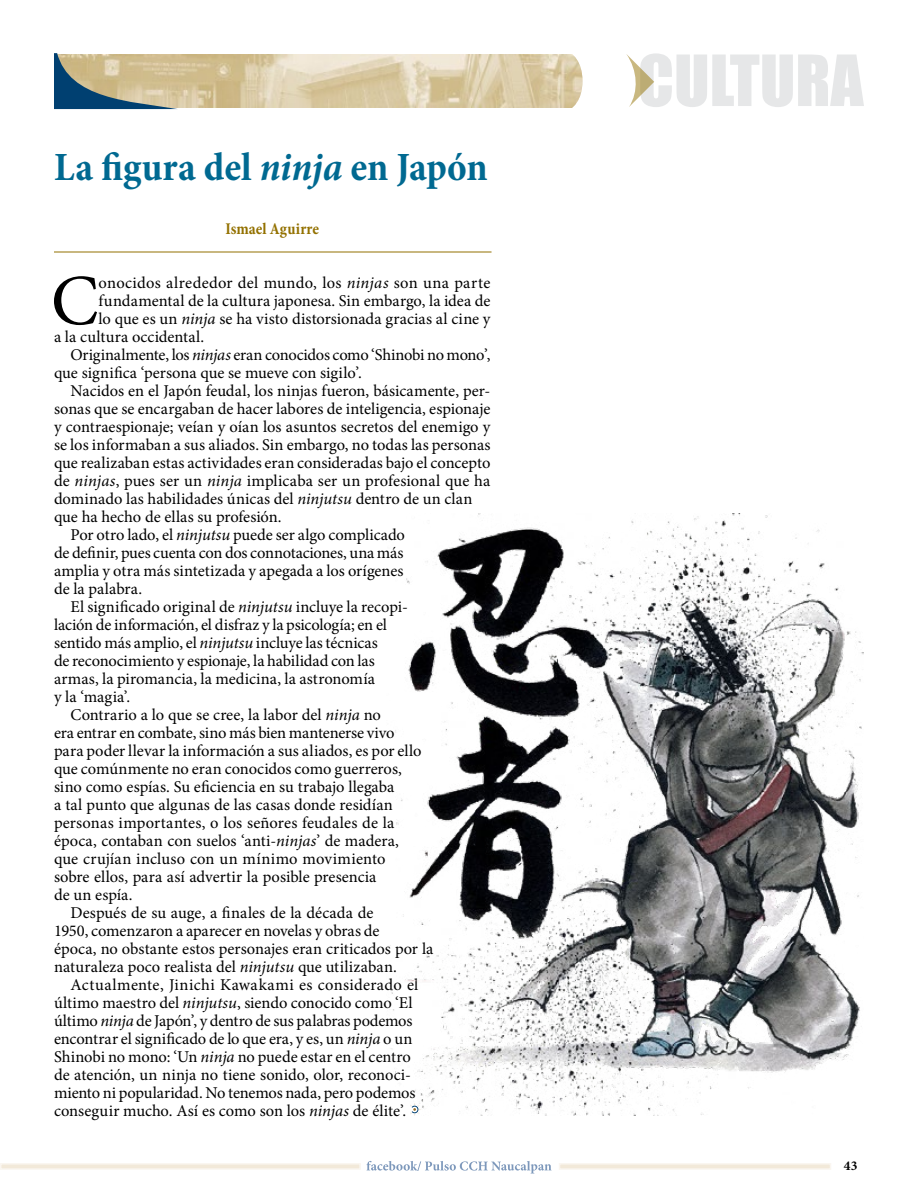
<style>
.page{position:relative;width:918px;height:1188px;background:#fff}
.page>*{position:absolute;margin:0;border:0;box-sizing:border-box;transform-origin:0 0}
.t1{font:71.85px "Minion Pro";color:#000}
.t2{font:700 condensed 40.5px "Minion Pro";color:#006991}
.t3{font:16.5px "Minion Pro";color:#000}
.t4{font:700 condensed 16.5px "Minion Pro";color:#937100;scale:.96 1}
.t5{font:700 13.5px "Minion Pro";color:#000}
.s1{font-style:italic}
</style>
<div class="page">
<svg style="left:626px;top:53px;width:238px;height:54px"></svg>
<img style="left:389px;top:514px;width:475px;height:602px">
<hr style="left:54px;top:252px;width:438px;height:1px;background:#937100">
<svg style="left:559px;top:1163px;width:272px;height:7px"></svg>
<svg style="left:366px;top:1161px;width:186px;height:12px"></svg>
<svg style="left:0;top:1163px;width:361px;height:7px"></svg>
<svg style="left:54px;top:53px;width:529px;height:56px;background:#cdc3a5"></svg>
<h2 class="t2" style="left:54px;top:139px;width:435px">La figura del <span class="s1">ninja</span> en Japón</h2>
<p class="t4" style="left:225px;top:217px;width:99px">Ismael Aguirre</p>
<h1 class="t1" style="left:51px;top:253px;width:49px">C</h1>
<p class="t3" style="left:99px;top:272px;width:393px">onocidos alrededor del mundo, los <span class="s1">ninjas</span> son una parte</p>
<p class="t3" style="left:99px;top:290px;width:393px">fundamental de la cultura japonesa. Sin embargo, la idea de</p>
<p class="t3" style="left:99px;top:308px;width:393px">lo que es un <span class="s1">ninja</span> se ha visto distorsionada gracias al cine y</p>
<p class="t3" style="left:54px;top:326px;width:152px">a la cultura occidental.</p>
<p class="t3" style="left:71px;top:344px;width:421px">Originalmente, los <span class="s1">ninjas</span> eran conocidos como ‘Shinobi no mono’,</p>
<p class="t3" style="left:54px;top:362px;width:309px">que significa ‘persona que se mueve con sigilo’.</p>
<p class="t3" style="left:71px;top:380px;width:422px">Nacidos en el Japón feudal, los ninjas fueron, básicamente, per-</p>
<p class="t3" style="left:54px;top:398px;width:438px">sonas que se encargaban de hacer labores de inteligencia, espionaje</p>
<p class="t3" style="left:54px;top:416px;width:438px">y contraespionaje; veían y oían los asuntos secretos del enemigo y</p>
<p class="t3" style="left:54px;top:434px;width:438px">se los informaban a sus aliados. Sin embargo, no todas las personas</p>
<p class="t3" style="left:54px;top:452px;width:438px">que realizaban estas actividades eran consideradas bajo el concepto</p>
<p class="t3" style="left:54px;top:470px;width:438px">de <span class="s1">ninjas</span>, pues ser un <span class="s1">ninja</span> implicaba ser un profesional que ha</p>
<p class="t3" style="left:54px;top:488px;width:420px">dominado las habilidades únicas del <span class="s1">ninjutsu</span> dentro de un clan</p>
<p class="t3" style="left:54px;top:506px;width:229px">que ha hecho de ellas su profesión.</p>
<p class="t3" style="left:71px;top:524px;width:336px">Por otro lado, el <span class="s1">ninjutsu</span> puede ser algo complicado</p>
<p class="t3" style="left:54px;top:542px;width:351px">de definir, pues cuenta con dos connotaciones, una más</p>
<p class="t3" style="left:54px;top:560px;width:351px">amplia y otra más sintetizada y apegada a los orígenes</p>
<p class="t3" style="left:54px;top:578px;width:90px">de la palabra.</p>
<p class="t3" style="left:71px;top:596px;width:339px">El significado original de <span class="s1">ninjutsu</span> incluye la recopi-</p>
<p class="t3" style="left:54px;top:614px;width:334px">lación de información, el disfraz y la psicología; en el</p>
<p class="t3" style="left:54px;top:632px;width:326px">sentido más amplio, el <span class="s1">ninjutsu</span> incluye las técnicas</p>
<p class="t3" style="left:54px;top:650px;width:322px">de reconocimiento y espionaje, la habilidad con las</p>
<p class="t3" style="left:54px;top:668px;width:323px">armas, la piromancia, la medicina, la astronomía</p>
<p class="t3" style="left:54px;top:686px;width:78px">y la ‘magia’.</p>
<p class="t3" style="left:71px;top:704px;width:312px">Contrario a lo que se cree, la labor del <span class="s1">ninja</span> no</p>
<p class="t3" style="left:54px;top:722px;width:342px">era entrar en combate, sino más bien mantenerse vivo</p>
<p class="t3" style="left:54px;top:740px;width:369px">para poder llevar la información a sus aliados, es por ello</p>
<p class="t3" style="left:54px;top:758px;width:350px">que comúnmente no eran conocidos como guerreros,</p>
<p class="t3" style="left:54px;top:776px;width:342px">sino como espías. Su eficiencia en su trabajo llegaba</p>
<p class="t3" style="left:54px;top:794px;width:341px">a tal punto que algunas de las casas donde residían</p>
<p class="t3" style="left:54px;top:812px;width:342px">personas importantes, o los señores feudales de la</p>
<p class="t3" style="left:54px;top:830px;width:346px">época, contaban con suelos ‘anti-<span class="s1">ninjas</span>’ de madera,</p>
<p class="t3" style="left:54px;top:848px;width:333px">que crujían incluso con un mínimo movimiento</p>
<p class="t3" style="left:54px;top:866px;width:324px">sobre ellos, para así advertir la posible presencia</p>
<p class="t3" style="left:54px;top:884px;width:80px">de un espía.</p>
<p class="t3" style="left:71px;top:902px;width:305px">Después de su auge, a finales de la década de</p>
<p class="t3" style="left:54px;top:920px;width:327px">1950, comenzaron a aparecer en novelas y obras de</p>
<p class="t3" style="left:54px;top:938px;width:381px">época, no obstante estos personajes eran criticados por la</p>
<p class="t3" style="left:54px;top:956px;width:344px">naturaleza poco realista del <span class="s1">ninjutsu</span> que utilizaban.</p>
<p class="t3" style="left:71px;top:974px;width:349px">Actualmente, Jinichi Kawakami es considerado el</p>
<p class="t3" style="left:54px;top:992px;width:360px">último maestro del <span class="s1">ninjutsu</span>, siendo conocido como ‘El</p>
<p class="t3" style="left:54px;top:1010px;width:360px">último <span class="s1">ninja</span> de Japón’, y dentro de sus palabras podemos</p>
<p class="t3" style="left:54px;top:1028px;width:360px">encontrar el significado de lo que era, y es, un <span class="s1">ninja</span> o un</p>
<p class="t3" style="left:54px;top:1046px;width:358px">Shinobi no mono: ‘Un <span class="s1">ninja</span> no puede estar en el centro</p>
<p class="t3" style="left:54px;top:1064px;width:358px">de atención, un ninja no tiene sonido, olor, reconoci-</p>
<p class="t3" style="left:54px;top:1082px;width:363px">miento ni popularidad. No tenemos nada, pero podemos</p>
<p class="t3" style="left:54px;top:1100px;width:354px">conseguir mucho. Así es como son los <span class="s1">ninjas</span> de élite’.</p>
<p class="t5" style="left:844px;top:1156px;width:15px">43</p>
</div>
